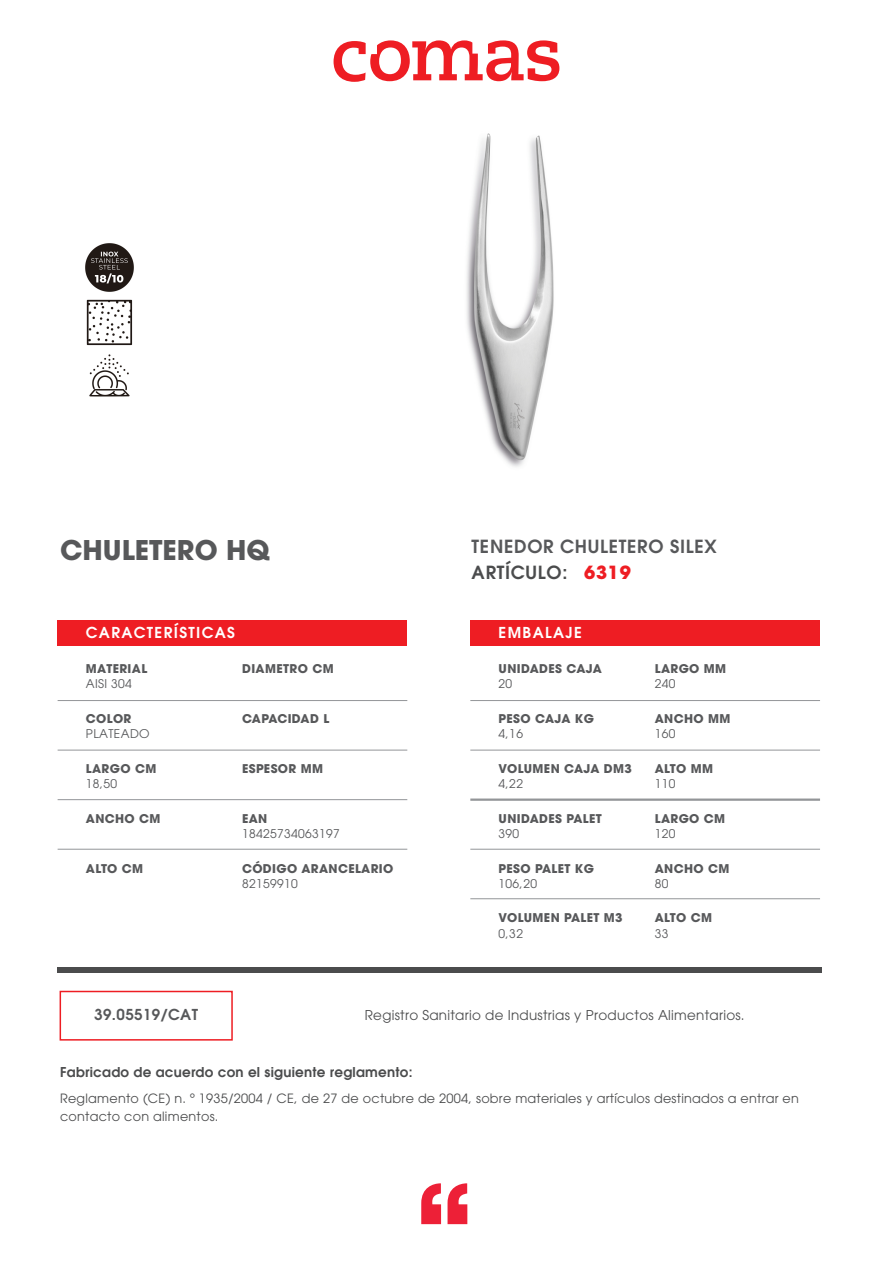
<style>
.page{position:relative;width:893px;height:1263px;background:#fff}
.page>*{position:absolute;margin:0;border:0;box-sizing:border-box;transform-origin:0 0}
.t1{font:700 27px "Avant Garde";color:#57585a}
.t2{font:600 18px/25.7px "Avant Garde";letter-spacing:.04em;color:#57585a}
.t3{font:600 15px "Avant Garde";letter-spacing:.09em;color:#fff}
.t4{font:600 15px "Avant Garde";letter-spacing:.03em;color:#57585a}
.t5{font:13.5px "Avant Garde";letter-spacing:.02em;color:#4b4c4d}
.t6{font:600 13.5px "Avant Garde";letter-spacing:.02em;color:#4b4c4d}
.t7{font:12.75px/18px "Avant Garde";letter-spacing:.02em;color:#4b4c4d}
.t8{font:700 12px "Avant Garde";letter-spacing:.03em;color:#57585a}
.t9{font:12px "Avant Garde";letter-spacing:.03em;color:#57585a}
.t10{font:700 12px "Avant Garde";letter-spacing:.01em;color:#57585a}
.s1{color:#4b4c4d}
.s2{font-weight:700;color:#ee1d23}
</style>
<div class="page">
<svg style="left:421px;top:1183px;width:20px;height:41px"></svg>
<svg style="left:448px;top:1183px;width:19px;height:41px"></svg>
<svg style="left:334px;top:40px;width:225px;height:42px"></svg>
<div style="left:58px;top:620px;width:349px;height:25px;background:#ee1d23"></div>
<div style="left:58px;top:967px;width:764px;height:6px;background:#4b4c4d"></div>
<hr style="left:58px;top:700px;width:349px;height:1px;background:#939598">
<hr style="left:58px;top:750px;width:349px;height:1px;background:#939598">
<hr style="left:58px;top:799px;width:349px;height:1px;background:#939598">
<hr style="left:58px;top:849px;width:349px;height:1px;background:#939598">
<div style="left:470px;top:620px;width:350px;height:25px;background:#ee1d23"></div>
<hr style="left:470px;top:700px;width:350px;height:1px;background:#939598">
<hr style="left:470px;top:750px;width:350px;height:1px;background:#939598">
<hr style="left:470px;top:798px;width:350px;height:3px;background:#939598">
<hr style="left:470px;top:849px;width:350px;height:1px;background:#939598">
<hr style="left:470px;top:898px;width:350px;height:1px;background:#939598">
<div style="left:60px;top:991px;width:173px;height:49px;border:2px solid #ee1d23"></div>
<img style="left:85px;top:243px;width:49px;height:154px">
<img style="left:466px;top:133px;width:88px;height:334px">
<h1 class="t1" style="left:60px;top:532px;width:211px">CHULETERO HQ</h1>
<h2 class="t2" style="left:472px;top:533px;width:247px">TENEDOR CHULETERO SILEX<br><span class="s1">ARTÍCULO:</span> <span class="s2">6319</span></h2>
<p class="t3" style="left:86px;top:623px;width:151px">CARACTERÍSTICAS</p>
<p class="t8" style="left:86px;top:661px;width:63px">MATERIAL</p>
<p class="t9" style="left:86px;top:677px;width:48px">AISI 304</p>
<p class="t8" style="left:242px;top:661px;width:93px">DIAMETRO CM</p>
<p class="t8" style="left:86px;top:711px;width:47px">COLOR</p>
<p class="t9" style="left:86px;top:727px;width:65px">PLATEADO</p>
<p class="t8" style="left:86px;top:761px;width:72px">LARGO CM</p>
<p class="t9" style="left:86px;top:777px;width:33px">18,50</p>
<p class="t8" style="left:86px;top:810px;width:76px">ANCHO CM</p>
<p class="t10" style="left:242px;top:711px;width:89px">CAPACIDAD L</p>
<p class="t8" style="left:242px;top:761px;width:83px">ESPESOR MM</p>
<p class="t8" style="left:242px;top:810px;width:27px">EAN</p>
<p class="t9" style="left:242px;top:826px;width:99px">18425734063197</p>
<p class="t3" style="left:499px;top:623px;width:85px">EMBALAJE</p>
<p class="t8" style="left:499px;top:661px;width:105px">UNIDADES CAJA</p>
<p class="t9" style="left:499px;top:677px;width:15px">20</p>
<p class="t8" style="left:499px;top:711px;width:97px">PESO CAJA KG</p>
<p class="t9" style="left:499px;top:727px;width:26px">4,16</p>
<p class="t8" style="left:499px;top:761px;width:135px">VOLUMEN CAJA DM3</p>
<p class="t9" style="left:499px;top:777px;width:26px">4,22</p>
<p class="t8" style="left:499px;top:810px;width:105px">UNIDADES PALET</p>
<p class="t9" style="left:499px;top:826px;width:22px">390</p>
<p class="t8" style="left:655px;top:661px;width:73px">LARGO MM</p>
<p class="t9" style="left:655px;top:677px;width:22px">240</p>
<p class="t8" style="left:655px;top:711px;width:77px">ANCHO MM</p>
<p class="t9" style="left:655px;top:727px;width:22px">160</p>
<p class="t8" style="left:655px;top:761px;width:60px">ALTO MM</p>
<p class="t9" style="left:655px;top:777px;width:22px">110</p>
<p class="t8" style="left:655px;top:810px;width:72px">LARGO CM</p>
<p class="t9" style="left:655px;top:826px;width:22px">120</p>
<p class="t8" style="left:86px;top:860px;width:59px">ALTO CM</p>
<p class="t8" style="left:242px;top:860px;width:153px">CÓDIGO ARANCELARIO</p>
<p class="t9" style="left:242px;top:876px;width:57px">82159910</p>
<p class="t8" style="left:499px;top:860px;width:97px">PESO PALET KG</p>
<p class="t9" style="left:499px;top:876px;width:40px">106,20</p>
<p class="t8" style="left:499px;top:910px;width:126px">VOLUMEN PALET M3</p>
<p class="t9" style="left:499px;top:926px;width:26px">0,32</p>
<p class="t8" style="left:655px;top:860px;width:76px">ANCHO CM</p>
<p class="t9" style="left:655px;top:876px;width:15px">80</p>
<p class="t8" style="left:655px;top:910px;width:59px">ALTO CM</p>
<p class="t9" style="left:655px;top:926px;width:15px">33</p>
<p class="t4" style="left:94px;top:1005px;width:105px">39.05519/CAT</p>
<p class="t5" style="left:365px;top:1007px;width:381px">Registro Sanitario de Industrias y Productos Alimentarios.</p>
<p class="t6" style="left:60px;top:1063px;width:354px">Fabricado de acuerdo con el siguiente reglamento:</p>
<p class="t7" style="left:60px;top:1090px;width:740px">Reglamento (CE) n. º 1935/2004 / CE, de 27 de octubre de 2004, sobre materiales y artículos destinados a entrar en contacto con alimentos.</p>
</div>
